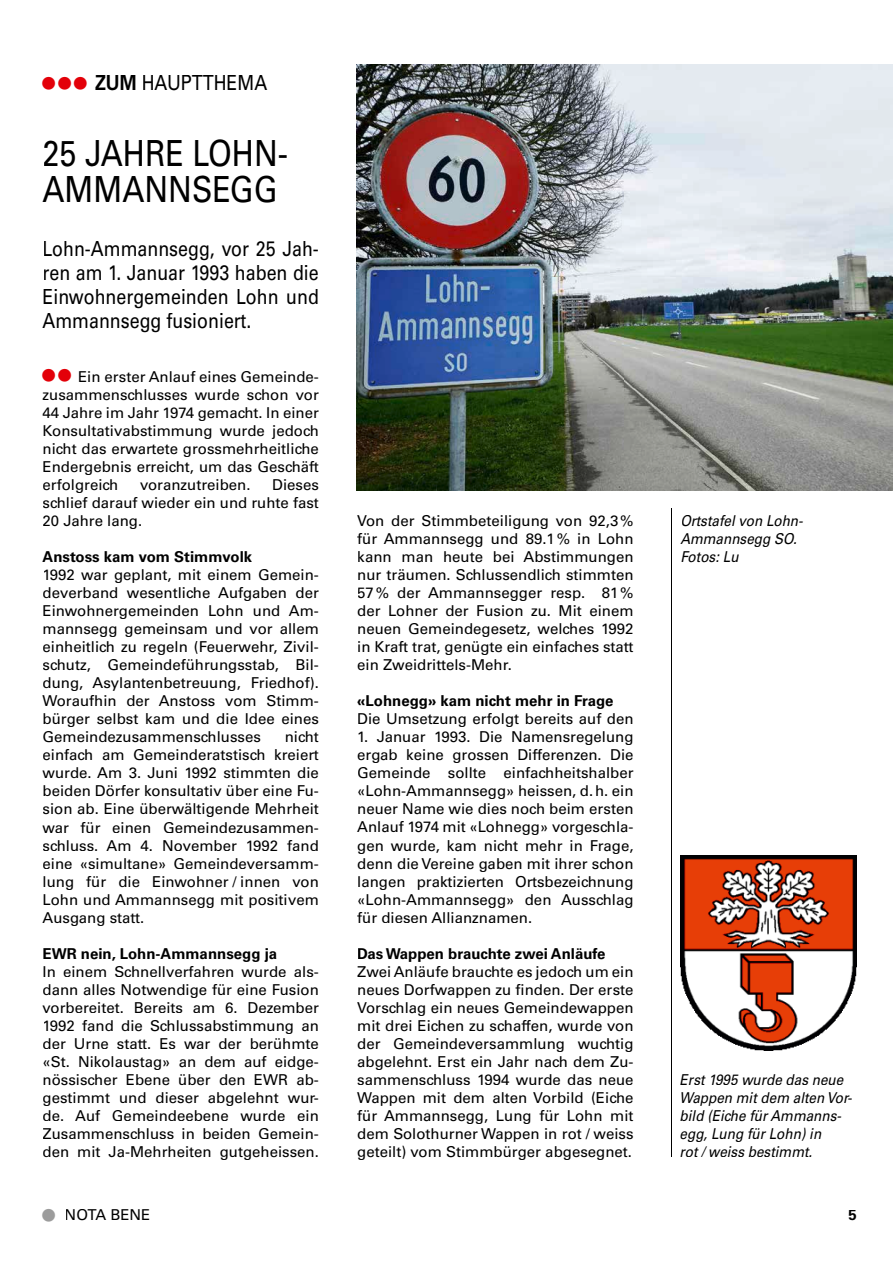
<style>
.page{position:relative;width:893px;height:1263px;background:#fff}
.page>*{position:absolute;margin:0;border:0;box-sizing:border-box;transform-origin:0 0}
.t1{font:36px/36px "Univers LT Std";color:#000;scale:.85 1}
.t2{font:21px/24px "Univers LT Std";color:#000;text-align:justify;scale:.85 1}
.t3{font:15px/18px "Univers LT Std";color:#000;text-align:justify}
.t4{font:italic 15px/18px "Univers LT Std";color:#000;scale:.9 1}
.t5{font:700 15px "Univers LT Std";color:#000}
.s1{font-size:35.25px;color:#e30009}
.s2{font-weight:700}
.s3{font-size:35.25px;color:#9c9c9c}
</style>
<div class="page">
<hr style="left:671px;top:508px;width:1px;height:649px;background:#000">
<img style="left:357px;top:65px;width:536px;height:425px">
<img style="left:680px;top:855px;width:177px;height:196px">
<h2 class="t2" style="left:43px;top:71px;width:266px"><span class="s1">•••</span> <span class="s2">ZUM</span> HAUPTTHEMA</h2>
<h1 class="t1" style="left:43px;top:136px;width:290px">25 JAHRE LOHN-<br>AMMANNSEGG</h1>
<h2 class="t2" style="left:43px;top:237px;width:327px">Lohn-Ammannsegg, vor 25 Jah&shy;ren am 1. Januar 1993 haben die Einwohnergemeinden Lohn und Ammannsegg fusioniert.</h2>
<p class="t3" style="left:43px;top:368px;width:278px"><span class="s1">••</span> Ein erster Anlauf eines Gemeinde&shy;zusammenschlusses wurde schon vor 44 Jahre im Jahr 1974 gemacht. In einer Konsultativabstimmung wurde jedoch nicht das erwartete grossmehrheitliche Endergebnis erreicht, um das Geschäft erfolgreich</p>
<p class="t3" style="left:43px;top:476px;width:278px;text-indent:230px">Dieses schlief darauf wieder ein und ruhte fast 20 Jahre lang.</p>
<p class="t5" style="left:43px;top:548px;width:211px">Anstoss kam vom Stimmvolk</p>
<p class="t3" style="left:43px;top:566px;width:278px">1992 war geplant, mit einem Gemein&shy;deverband wesentliche Aufgaben der Einwohnergemeinden Lohn und Am&shy;mannsegg gemeinsam und vor allem einheitlich zu regeln (Feuerwehr, Zivil&shy;schutz, Gemeindeführungsstab, Bil&shy;dung, Asylantenbetreuung, Friedhof).<br>Woraufhin der Anstoss vom Stimm&shy;bürger selbst kam und die Idee eines Gemeindezusammenschlusses</p>
<p class="t3" style="left:140px;top:476px;width:112px">voranzutreiben.</p>
<p class="t3" style="left:43px;top:728px;width:278px;text-indent:242px">nicht einfach am Gemeinderatstisch kreiert wurde. Am 3. Juni 1992 stimmten die beiden Dörfer konsultativ über eine Fu&shy;sion ab. Eine überwältigende Mehrheit war für einen Gemeindezusammen&shy;schluss. Am 4. November 1992 fand eine «simultane» Gemeindeversamm&shy;lung für die Einwohner / innen von Lohn und Ammannsegg mit positivem Ausgang statt.</p>
<p class="t5" style="left:43px;top:944px;width:236px">EWR nein, Lohn-Ammannsegg ja</p>
<p class="t3" style="left:43px;top:962px;width:278px">In einem Schnellverfahren wurde als&shy;dann alles Notwendige für eine Fu sion vorbereitet. Bereits am 6. Dezember 1992 fand die Schlussabstimmung an der Urne statt. Es war der berühmte «St. Nikolaustag» an dem auf eidge&shy;nössischer Ebene über den EWR ab&shy;gestimmt und dieser abgelehnt wur&shy;de. Auf Gemeindeebene wurde ein Zusammenschluss in beiden Gemein&shy;den mit Ja-Mehrheiten gutgeheissen.</p>
<p class="t3" style="left:357px;top:512px;width:278px">Von der Stimmbeteiligung von 92,3 % für Ammannsegg und 89.1 % in Lohn kann man heute bei Abstimmungen nur träumen. Schlussendlich stimmten 57 % der Ammannsegger resp. 81 % der Lohner der Fusion zu. Mit einem neuen Gemeindegesetz, welches 1992 in Kraft trat, genügte ein einfaches statt ein Zweidrittels-Mehr.</p>
<p class="t5" style="left:357px;top:692px;width:258px">«Lohnegg» kam nicht mehr in Frage</p>
<p class="t3" style="left:357px;top:710px;width:278px">Die Umsetzung erfolgt bereits auf den</p>
<p class="t3" style="left:357px;top:728px;width:278px">1. Januar 1993. Die Namensregelung ergab keine grossen Differenzen. Die Gemeinde sollte einfachheitshalber «Lohn-Ammannsegg» heissen, d. h. ein neuer Name wie dies noch beim ersten Anlauf 1974 mit «Lohnegg» vorgeschla&shy;gen wurde, kam nicht mehr in Frage, denn die Vereine gaben mit ihrer schon langen praktizierten Ortsbezeichnung «Lohn-Ammannsegg» den Ausschlag für diesen Allianznamen.</p>
<p class="t5" style="left:357px;top:944px;width:250px">Das Wappen brauchte zwei Anläufe</p>
<p class="t3" style="left:357px;top:962px;width:278px">Zwei Anläufe brauchte es jedoch um ein neues Dorfwappen zu finden. Der erste Vorschlag ein neues Gemeindewappen mit drei Eichen zu schaffen, wurde von der Gemeindeversammlung wuchtig abgelehnt. Erst ein Jahr nach dem Zu&shy;sammenschluss 1994 wurde das neue Wappen mit dem alten Vorbild (Eiche für Ammannsegg, Lung für Lohn mit dem Solothurner Wappen in rot / weiss geteilt) vom Stimmbürger abgesegnet.</p>
<p class="t4" style="left:680px;top:512px;width:138px">Ortstafel von Lohn-<br>Ammannsegg SO.<br>Fotos: Lu</p>
<p class="t4" style="left:680px;top:1070px;width:193px">Erst 1995 wurde das neue<br>Wappen mit dem alten Vor - bild (Eiche für Ammanns&shy;egg, Lung für Lohn) in<br>rot / weiss bestimmt.</p>
<p class="t3" style="left:43px;top:1206px;width:109px"><span class="s3">•</span> NOTA BENE</p>
<p class="t5" style="left:848px;top:1206px;width:10px">5</p>
</div>
